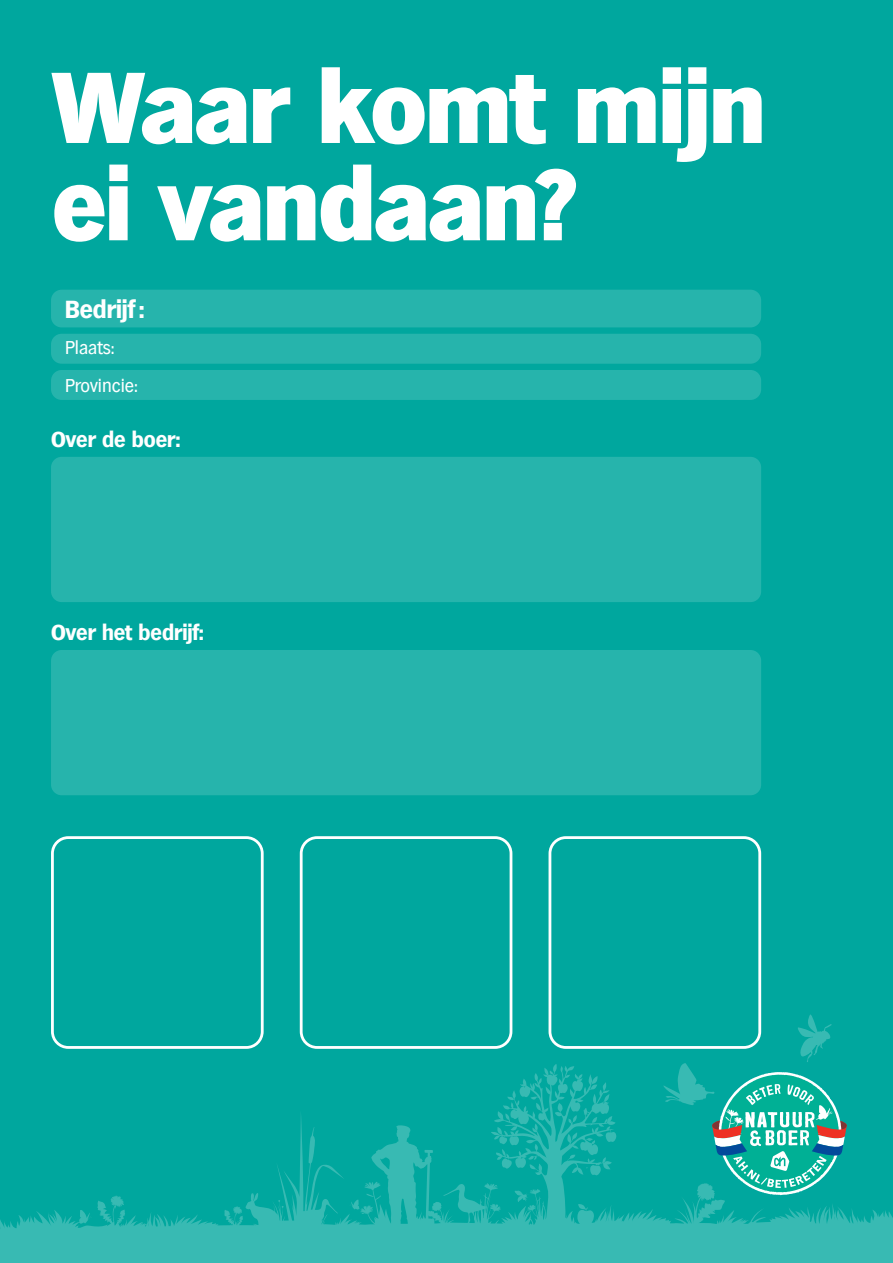
<style>
.page{position:relative;width:893px;height:1263px;background:#00a79e}
.page>*{position:absolute;margin:0;border:0;box-sizing:border-box;transform-origin:0 0}
.t1{font:800 97.35px/97.4px "Hamburg Serial";letter-spacing:-.005em;color:#fff}
.t2{font:800 24px "Hamburg Serial";color:#fff}
.t3{font:800 21px "Hamburg Serial";color:#fff}
.t4{font:18px/38px "Hamburg Serial";color:#fff}
</style>
<div class="page">
<div style="left:51px;top:290px;width:710px;height:37px;background:#26b4ac;border-radius:11px"></div>
<div style="left:51px;top:457px;width:710px;height:145px;background:#26b4ac;border-radius:11px"></div>
<div style="left:51px;top:650px;width:710px;height:145px;background:#26b4ac;border-radius:11px"></div>
<div style="left:51px;top:334px;width:710px;height:30px;background:#26b4ac;border-radius:11px"></div>
<div style="left:51px;top:370px;width:710px;height:30px;background:#26b4ac;border-radius:11px"></div>
<svg style="left:0;top:1064px;width:893px;height:199px"></svg>
<svg style="left:662px;top:1014px;width:185px;height:181px"></svg>
<div style="left:51px;top:836px;width:213px;height:213px;border:3px solid #fff;border-radius:16px"></div>
<div style="left:549px;top:836px;width:212px;height:213px;border:3px solid #fff;border-radius:16px"></div>
<div style="left:300px;top:836px;width:212px;height:213px;border:3px solid #fff;border-radius:16px"></div>
<h1 class="t1" style="left:52px;top:58px;width:714px">Waar komt mijn ei vandaan?</h1>
<p class="t2" style="left:65px;top:295px;width:81px">Bedrijf :</p>
<p class="t4" style="left:65px;top:328px;width:74px">Plaats:<br>Provincie:</p>
<p class="t3" style="left:51px;top:427px;width:131px">Over de boer:</p>
<p class="t3" style="left:51px;top:620px;width:154px">Over het bedrijf:</p>
</div>
